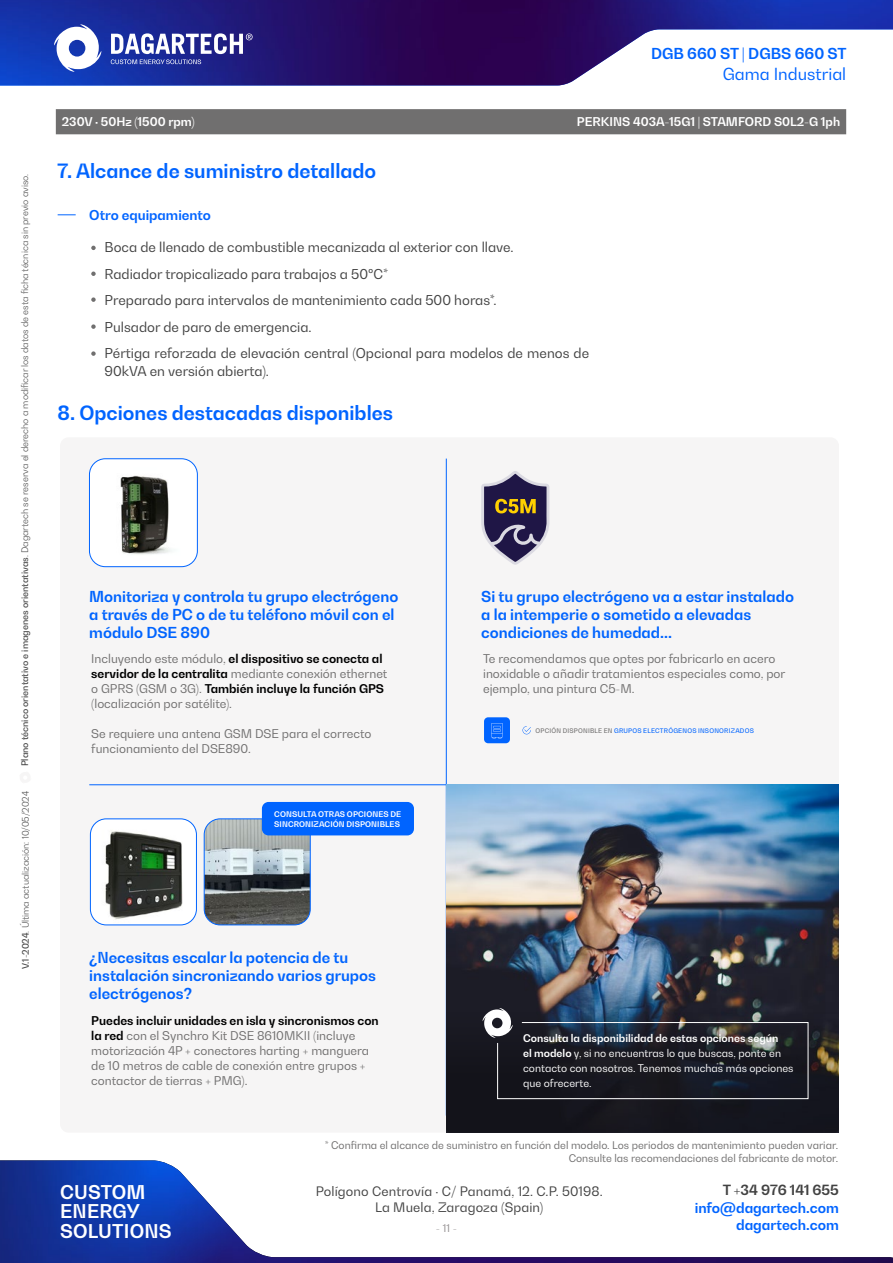
<style>
.page{position:relative;width:893px;height:1263px;background:#fff}
.page>*{position:absolute;margin:0;border:0;box-sizing:border-box;transform-origin:0 0}
.t1{font:700 19.5px "Bw Gradual";color:#0064ff}
.t2{font:700 18.75px/19.4px "Bw Gradual";letter-spacing:.01em;color:#fff}
.t3{font:16.5px "Bw Gradual";color:#0064ff}
.t4{font:700 15px/18px "Bw Gradual";color:#0064ff}
.t5{font:700 13.95px "Bw Gradual";color:#0064ff}
.t6{font:700 13.95px "Bw Gradual";color:#424242}
.t7{font:13.5px/26.5px "Bw Gradual";color:#424242}
.t8{font:700 13.5px "Bw Gradual";color:#0064ff}
.t9{font:12.9px/16.2px "Bw Gradual";letter-spacing:.01em;color:#424242;text-align:center}
.t10{font:12px/15px "Bw Gradual";color:#706f6f}
.t11{font:700 12px "Bw Gradual";color:#fff}
.t12{font:10.5px/15px "Bw Gradual";color:#fff}
.t13{font:10.5px/12.6px "Bw Gradual";color:#706f6f;text-align:right}
.t14{font:10.5px "Bw Gradual";color:#949091}
.t15{font:300 9px "Bw Gradual";color:#424242}
.t16{font:700 7.8px/9.3px "Bw Gradual";letter-spacing:.01em;color:#fff}
.t17{font:500 6.3px "Bw Gradual";letter-spacing:.035em;color:#0064ff}
.s1{font-weight:500}
.s2{font-weight:700;color:#000}
.s3{color:#706f6f}
.s4{font-weight:700}
</style>
<div class="page">
<img style="left:0;top:1160px;width:893px;height:103px">
<img style="left:0;top:0;width:893px;height:85px">
<svg style="left:111px;top:33px;width:142px;height:31px"></svg>
<svg style="left:54px;top:24px;width:47px;height:48px"></svg>
<svg style="left:58px;top:214px;width:18px;height:1px"></svg>
<svg style="left:91px;top:246px;width:5px;height:4px"></svg>
<svg style="left:91px;top:272px;width:5px;height:4px"></svg>
<svg style="left:91px;top:297px;width:5px;height:5px"></svg>
<svg style="left:91px;top:324px;width:5px;height:5px"></svg>
<svg style="left:91px;top:351px;width:5px;height:5px"></svg>
<div style="left:60px;top:437px;width:779px;height:695px;background:#f6f5f5;border-radius:9px"></div>
<img style="left:89px;top:459px;width:108px;height:107px">
<div style="left:89px;top:459px;width:109px;height:108px;border:1px solid #0064ff;border-radius:16px"></div>
<hr style="left:446px;top:459px;width:1px;height:656px;background:#0064ff">
<hr style="left:89px;top:784px;width:733px;height:1px;background:#0064ff">
<svg style="left:481px;top:471px;width:69px;height:94px"></svg>
<img style="left:90px;top:819px;width:106px;height:106px">
<div style="left:90px;top:819px;width:107px;height:106px;border:1px solid #0064ff;border-radius:16px"></div>
<img style="left:204px;top:819px;width:106px;height:106px">
<div style="left:204px;top:819px;width:106px;height:106px;border:1px solid #0064ff;border-radius:16px"></div>
<img style="left:446px;top:785px;width:393px;height:347px">
<svg style="left:446px;top:1008px;width:393px;height:124px;background:#19191f"></svg>
<svg style="left:482px;top:1008px;width:326px;height:91px;background:#252933"></svg>
<div style="left:262px;top:802px;width:152px;height:33px;background:#0064ff;border-radius:7px"></div>
<div style="left:56px;top:109px;width:790px;height:25px;background:#706f6f"></div>
<div style="left:484px;top:717px;width:26px;height:26px;background:#0064ff;border-radius:4px"></div>
<svg style="left:491px;top:723px;width:12px;height:15px"></svg>
<svg style="left:522px;top:726px;width:9px;height:8px"></svg>
<p class="t15" style="left:19px;top:766px;width:594px;rotate:-90deg"><span class="s1">Plano técnico orientativo e imagenes orientativas</span>. Dagartech se reserva el derecho a modificar los datos de esta ficha técnica sin previo aviso.</p>
<p class="t15" style="left:20px;top:969px;width:180px;rotate:-90deg"><span class="s1">V.1-2024</span>. Última actualización: 10/05/2024</p>
<p class="t4" style="left:651px;top:44px;width:197px">DGB 660 ST | DGBS 660 ST</p>
<h3 class="t3" style="left:723px;top:63px;width:125px">Gama Industrial</h3>
<p class="t11" style="left:62px;top:114px;width:134px">230V · 50Hz (1500 rpm)</p>
<p class="t11" style="left:577px;top:114px;width:265px">PERKINS 403A-15G1 | STAMFORD S0L2-G 1ph</p>
<h1 class="t1" style="left:58px;top:158px;width:320px">7. Alcance de suministro detallado</h1>
<p class="t8" style="left:89px;top:206px;width:123px">Otro equipamiento</p>
<p class="t7" style="left:105px;top:234px;width:486px">Boca de llenado de combustible mecanizada al exterior con llave.<br>Radiador tropicalizado para trabajos a 50ºC*<br>Preparado para intervalos de mantenimiento cada 500 horas*.<br>Pulsador de paro de emergencia.<br>Pértiga reforzada de elevación central (Opcional para modelos de menos de</p>
<p class="t7" style="left:105px;top:358px;width:166px">90kVA en versión abierta).</p>
<h1 class="t1" style="left:58px;top:400px;width:337px">8. Opciones destacadas disponibles</h1>
<p class="t4" style="left:89px;top:587px;width:311px">Monitoriza y controla tu grupo electrógeno a través de PC o de tu teléfono móvil con el módulo DSE 890</p>
<p class="t10" style="left:91px;top:651px;width:298px">Incluyendo este módulo, <span class="s2">el dispositivo se conecta al servidor de la centralita</span> mediante conexión ethernet o GPRS (GSM o 3G). <span class="s2">También incluye la función GPS </span>(localización por satélite).</p>
<p class="t10" style="left:91px;top:726px;width:282px">Se requiere una antena GSM DSE para el correcto funcionamiento del DSE890.</p>
<p class="t16" style="left:274px;top:810px;width:128px">CONSULTA OTRAS OPCIONES DE<br>SINCRONIZACIÓN DISPONIBLES</p>
<p class="t4" style="left:89px;top:948px;width:288px">¿Necesitas escalar la potencia de tu instalación sincronizando varios grupos electrógenos?</p>
<p class="t10" style="left:91px;top:1012px;width:289px"><span class="s2">Puedes incluir unidades en isla y sincronismos con la red</span> con el Synchro Kit DSE 8610MKII (incluye motorización 4P + conectores harting + manguera de 10 metros de cable de conexión entre grupos + contactor de tierras + PMG).</p>
<p class="t4" style="left:481px;top:587px;width:314px">Si tu grupo electrógeno va a estar instalado a la intemperie o sometido a elevadas condiciones de humedad...</p>
<p class="t10" style="left:483px;top:651px;width:304px">Te recomendamos que optes por fabricarlo en acero inoxidable o añadir tratamientos especiales como, por ejemplo, una pintura C5-M.</p>
<p class="t17" style="left:535px;top:726px;width:220px"><span class="s3">OPCIÓN DISPONIBLE EN</span> GRUPOS ELECTRÓGENOS INSONORIZADOS</p>
<p class="t12" style="left:523px;top:1031px;width:272px"><span class="s4">Consulta la disponibilidad de estas opciones según<br>el modelo</span> y, si no encuentras lo que buscas, ponte en contacto con nosotros. Tenemos muchas más opciones que ofrecerte.</p>
<h2 class="t2" style="left:60px;top:1182px;width:113px">CUSTOM<br>ENERGY<br>SOLUTIONS</h2>
<p class="t13" style="left:325px;top:1139px;width:515px">* Confirma el alcance de suministro en función del modelo. Los periodos de mantenimiento pueden variar.<br>Consulte las recomendaciones del fabricante de motor.</p>
<p class="t9" style="left:316px;top:1182px;width:288px">Polígono Centrovía · C/ Panamá, 12. C.P. 50198.<br>La Muela, Zaragoza (Spain)</p>
<p class="t14" style="left:436px;top:1221px;width:23px">- 11 -</p>
<p class="t6" style="left:723px;top:1180px;width:118px">T +34 976 141 655</p>
<p class="t5" style="left:695px;top:1199px;width:146px">info@dagartech.com</p>
<p class="t5" style="left:736px;top:1215px;width:104px">dagartech.com</p>
</div>
